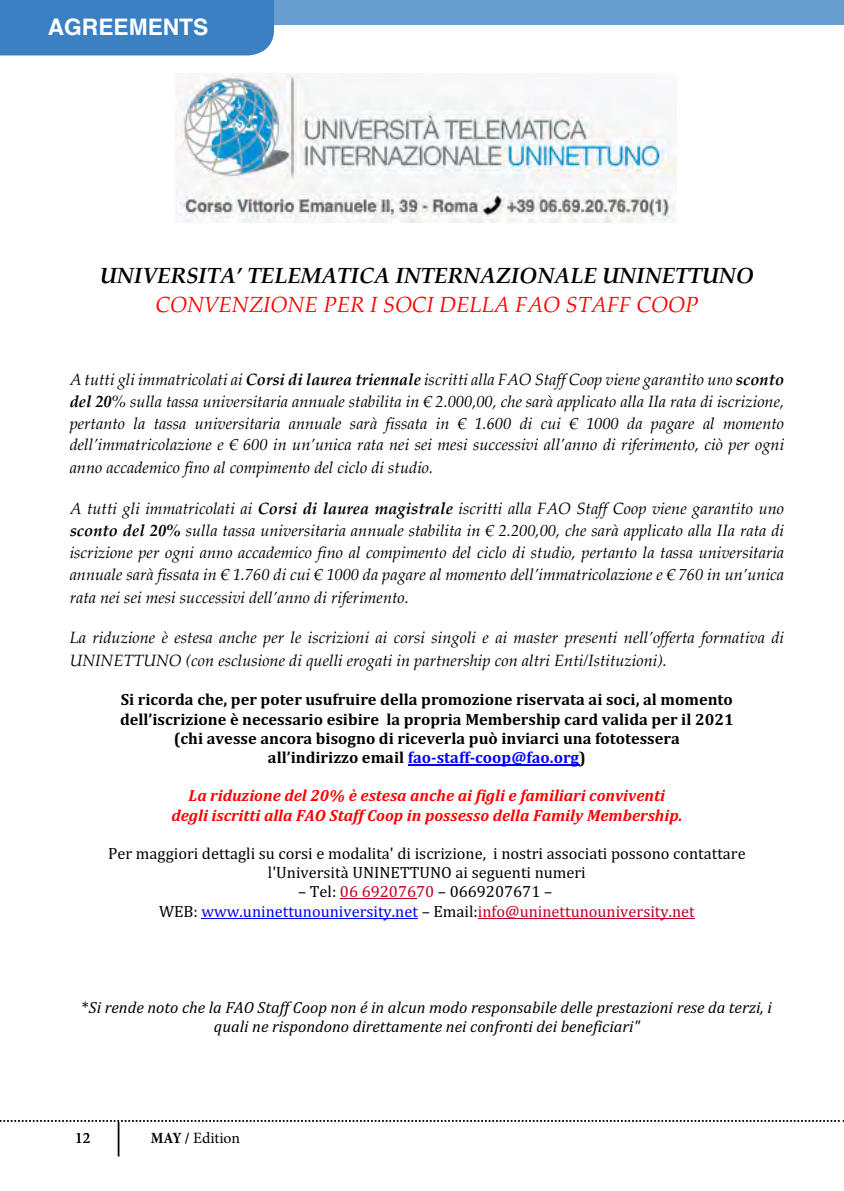
<style>
.page{position:relative;width:844px;height:1191px;background:#fff}
.page>*{position:absolute;margin:0;border:0;box-sizing:border-box;transform-origin:0 0}
.t1{font:700 22.75px "Helvetica";color:#fff}
.t2{font:italic 700 21.88px "Palatino Linotype";letter-spacing:-.005em;color:#000}
.t3{font:italic 21.88px "Palatino Linotype";letter-spacing:-.005em;color:#f00}
.t4{font:italic 16.45px/22.1px "Palatino Linotype";color:#000;text-align:justify}
.t5{font:700 16.45px/19.2px "Cambria";color:#000;text-align:center}
.t6{font:italic 16.45px/19.2px "Cambria";color:#000;text-align:center}
.t7{font:16.45px/19.2px "Cambria";color:#000;text-align:center}
.t8{font:italic 700 16.45px/19.2px "Cambria";color:#f00;text-align:center}
.t9{font:16.45px/19.2px "Cambria";color:#c00020;text-align:center}
.t10{font:15.75px "Minion Pro";color:#000}
.s1{font-weight:700}
.s2{color:#00f}
.s3{color:#000}
.s4{font-style:normal}
.s5{font-weight:700;font-stretch:condensed}
</style>
<div class="page">
<hr style="left:118px;top:1121px;width:1px;height:35px;background:#000">
<svg style="left:0;top:1120px;width:844px;height:1px"></svg>
<div style="left:239px;top:0;width:604px;height:25px;background:#689dd0"></div>
<div style="left:0;top:0;width:274px;height:55px;background:#3b80c2"></div>
<hr style="left:408px;top:764px;width:171px;height:1px;background:#00f">
<hr style="left:340px;top:898px;width:76px;height:1px;background:#c00020">
<hr style="left:201px;top:917px;width:217px;height:1px;background:#00f">
<hr style="left:478px;top:917px;width:216px;height:1px;background:#c00020">
<img style="left:176px;top:73px;width:500px;height:149px">
<h1 class="t1" style="left:48px;top:8px;width:162px">AGREEMENTS</h1>
<h1 class="t1" style="left:48px;top:8px;width:93px">EVENTS</h1>
<h2 class="t2" style="left:100px;top:260px;width:655px">UNIVERSITA’ TELEMATICA INTERNAZIONALE UNINETTUNO</h2>
<h2 class="t3" style="left:155px;top:289px;width:544px">CONVENZIONE PER I SOCI DELLA FAO STAFF COOP</h2>
<p class="t4" style="left:70px;top:367px;width:715px">A tutti gli immatricolati ai <span class="s1">Corsi di laurea triennale</span> iscritti alla FAO Staff Coop viene garantito uno <span class="s1">sconto del 20</span>% sulla tassa universitaria annuale stabilita in € 2.000,00, che sarà applicato alla IIa rata di iscrizione, pertanto la tassa universitaria annuale sarà fissata in € 1.600 di cui € 1000 da pagare al momento dell’immatricolazione e € 600 in un’unica rata nei sei mesi successivi all’anno di riferimento, ciò per ogni anno accademico fino al compimento del ciclo di studio.</p>
<p class="t4" style="left:70px;top:496px;width:715px">A tutti gli immatricolati ai <span class="s1">Corsi di laurea magistrale</span> iscritti alla FAO Staff Coop viene garantito uno <span class="s1">sconto del 20%</span> sulla tassa universitaria annuale stabilita in € 2.200,00, che sarà applicato alla IIa rata di iscrizione per ogni anno accademico fino al compimento del ciclo di studio, pertanto la tassa universitaria annuale sarà fissata in € 1.760 di cui € 1000 da pagare al momento dell’immatricolazione e € 760 in un’unica rata nei sei mesi successivi dell’anno di riferimento.</p>
<p class="t4" style="left:70px;top:626px;width:715px;line-height:22.6px">La riduzione è estesa anche per le iscrizioni ai corsi singoli e ai master presenti nell’offerta formativa di<br>UNINETTUNO (con esclusione di quelli erogati in partnership con altri Enti/Istituzioni).</p>
<p class="t5" style="left:120px;top:689px;width:615px">Si ricorda che, per poter usufruire della promozione riservata ai soci, al momento dell’iscrizione è necessario esibire la propria Membership card valida per il 2021 (chi avesse ancora bisogno di riceverla può inviarci una fototessera<br>all’indirizzo email <span class="s2">fao-staff-coop@fao.org</span>)</p>
<p class="t8" style="left:171px;top:785px;width:512px">La riduzione del 20% è estesa anche ai figli e familiari conviventi degli iscritti alla FAO Staff Coop in possesso della Family Membership.</p>
<p class="t7" style="left:108px;top:843px;width:638px">Per maggiori dettagli su corsi e modalita' di iscrizione, i nostri associati possono contattare l'Università UNINETTUNO ai seguenti numeri</p>
<p class="t9" style="left:159px;top:882px;width:537px"><span class="s3">– Tel:</span> 06 69207670 <span class="s3">– 0669207671 –<br>WEB:</span> <span class="s2">www.uninettunouniversity.net</span> <span class="s3">– Email:</span>info@uninettunouniversity.net</p>
<p class="t6" style="left:82px;top:997px;width:691px"><span class="s4">*</span>Si rende noto che la FAO Staff Coop non é in alcun modo responsabile delle prestazioni rese da terzi, i quali ne rispondono direttamente nei confronti dei beneficiari"</p>
<p class="t10" style="left:75px;top:1127px;width:17px">12</p>
<p class="t10" style="left:151px;top:1127px;width:91px"><span class="s5">MAY /</span> Edition</p>
</div>
